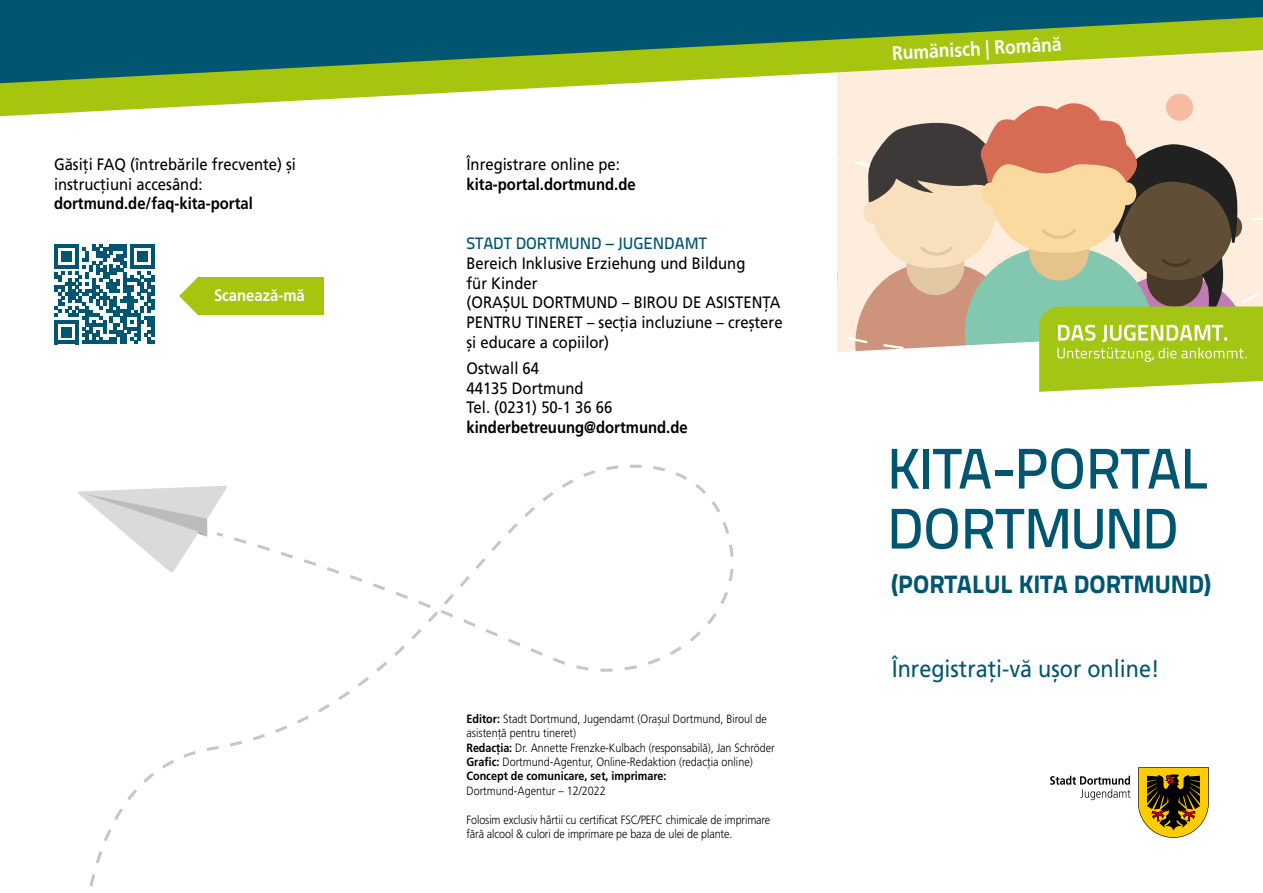
<style>
.page{position:relative;width:1263px;height:893px;background:#fff}
.page>*{position:absolute;margin:0;border:0;box-sizing:border-box;transform-origin:0 0}
.t1{font:500 57.15px/60px "Titillium Text 22 L";color:#005671}
.t2{font:800 25.2px "Titillium Text 22 L";color:#005671}
.t3{font:24px "Frutiger LT Pro";color:#005671;scale:.9 1}
.t4{font:700 19.5px "Frutiger LT Pro";color:#fff;scale:.9 1}
.t5{font:16.5px/19.8px "Frutiger LT Pro";color:#000;scale:.9 1}
.t6{font:700 16.5px "Frutiger LT Pro";color:#000;scale:.9 1}
.t7{font:500 16.5px "Titillium Text 22 L";color:#005671}
.t8{font:700 16.5px "Frutiger LT Pro";color:#fff;scale:.9 1}
.t9{font:300 12px/14.4px "Frutiger LT Pro";letter-spacing:-.005em;color:#000;scale:.9 1}
.s1{font-weight:700}
</style>
<div class="page">
<svg style="left:838px;top:116px;width:425px;height:276px;background:#bfb58a"></svg>
<svg style="left:0;top:83px;width:1263px;height:33px"></svg>
<svg style="left:0;top:0;width:1263px;height:83px;background:#49855e"></svg>
<svg style="left:1138px;top:767px;width:71px;height:71px;background:#9a7d1d"></svg>
<svg style="left:1050px;top:776px;width:80px;height:24px"></svg>
<svg style="left:55px;top:244px;width:100px;height:100px"></svg>
<div style="left:198px;top:277px;width:126px;height:38px;background:#a5c50f"></div>
<svg style="left:179px;top:277px;width:19px;height:38px"></svg>
<svg style="left:77px;top:464px;width:657px;height:422px"></svg>
<h3 class="t5" style="left:54px;top:154px;width:270px">Găsiți FAQ (întrebările frecvente) și instrucțiuni accesând:</h3>
<h3 class="t6" style="left:54px;top:194px;width:222px">dortmund.de/faq-kita-portal</h3>
<h3 class="t8" style="left:214px;top:286px;width:102px">Scanează-mă</h3>
<h3 class="t5" style="left:466px;top:154px;width:172px">Înregistrare online pe:</h3>
<h3 class="t6" style="left:466px;top:174px;width:189px">kita-portal.dortmund.de</h3>
<h3 class="t7" style="left:466px;top:231px;width:242px">STADT DORTMUND – JUGENDAMT</h3>
<h3 class="t5" style="left:466px;top:253px;width:353px">Bereich Inklusive Erziehung und Bildung<br>für Kinder<br>(ORAȘUL DORTMUND – BIROU DE ASISTENȚA<br>PENTRU TINERET – secția incluziune – creștere și educare a copiilor)</h3>
<h3 class="t5" style="left:466px;top:358px;width:164px">Ostwall 64<br>44135 Dortmund<br>Tel. (0231) 50-1 36 66</h3>
<h3 class="t6" style="left:466px;top:418px;width:247px">kinderbetreuung@dortmund.de</h3>
<p class="t9" style="left:466px;top:711px;width:344px"><span class="s1">Editor:</span> Stadt Dortmund, Jugendamt (Orașul Dortmund, Biroul de asistență pentru tineret)<br><span class="s1">Redacția:</span> Dr. Annette Frenzke-Kulbach (responsabilă), Jan Schröder <span class="s1">Grafic:</span> Dortmund-Agentur, Online-Redaktion (redacția online)<br><span class="s1">Concept de comunicare, set, imprimare:</span></p>
<p class="t9" style="left:466px;top:783px;width:156px">Dortmund-Agentur – 12/2022</p>
<p class="t9" style="left:466px;top:812px;width:339px">Folosim exclusiv hârtii cu certificat FSC/PEFC chimicale de imprimare fără alcool &amp; culori de imprimare pe baza de ulei de plante.</p>
<h3 class="t4" style="left:891px;top:42px;width:190px;rotate:-3deg">Rumänisch | Română</h3>
<h1 class="t1" style="left:887px;top:435px;width:324px">KITA-PORTAL<br>DORTMUND</h1>
<h2 class="t2" style="left:892px;top:565px;width:320px">(PORTALUL KITA DORTMUND)</h2>
<h3 class="t3" style="left:892px;top:654px;width:299px">Înregistrați-vă ușor online!</h3>
</div>
